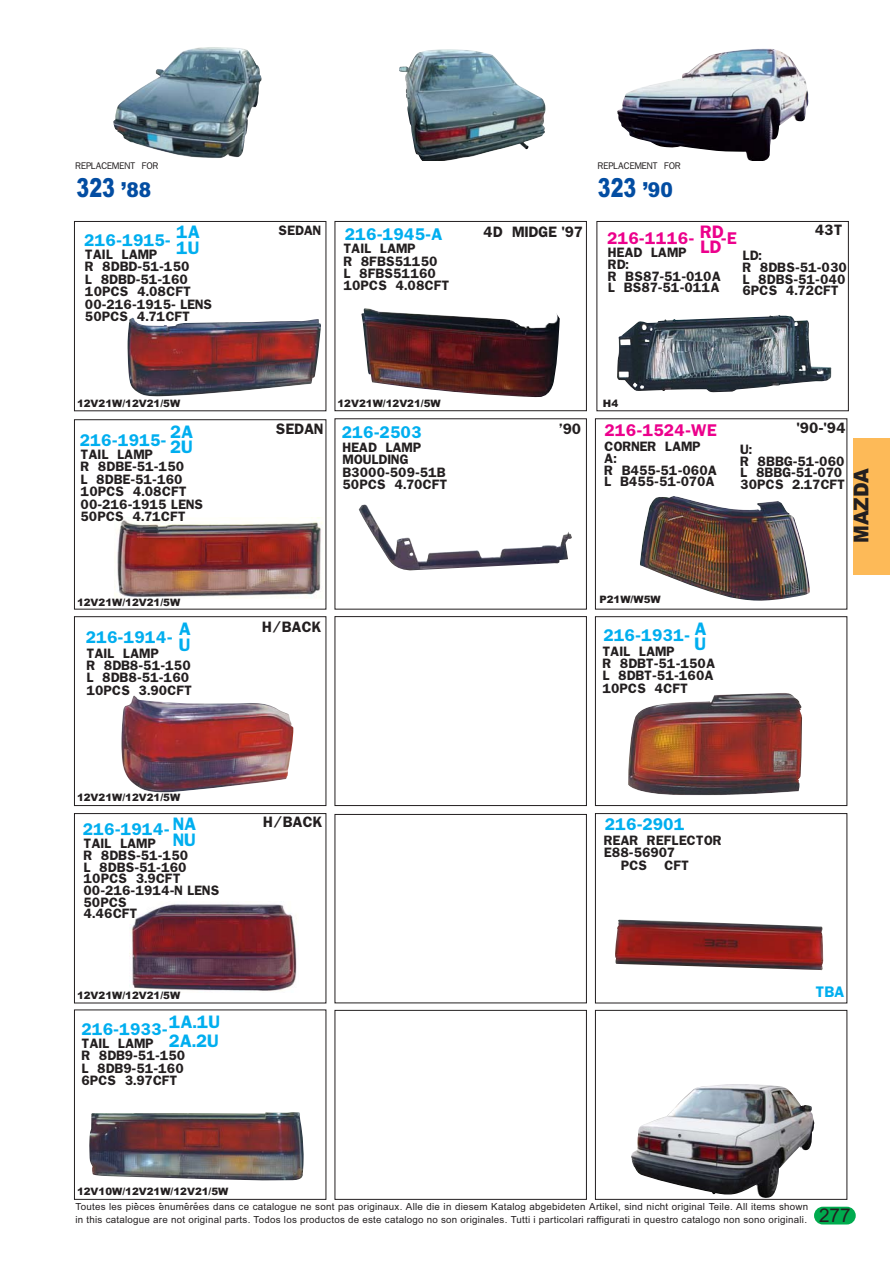
<style>
.page{position:relative;width:893px;height:1263px;background:#fff}
.page>*{position:absolute;margin:0;border:0;box-sizing:border-box;transform-origin:0 0}
.t1{font:900 26.25px "Arial";color:#034da2;scale:.73 1}
.t2{font:900 20.4px "Arial";color:#231f20;scale:.92 1}
.t3{font:18.9px "Arial";color:#231f20}
.t4{font:15.45px/15.5px "Franklin Demi";color:#00aeef}
.t5{font:15.45px "Franklin Demi";color:#ec008c}
.t6{font:14.55px "Franklin Demi";color:#00aeef}
.t7{font:14.55px "Franklin Demi";color:#ec008c}
.t8{font:13.2px "Franklin Demi";color:#00aeef}
.t9{font:12.9px "Franklin Demi";color:#231f20}
.t10{font:11.7px/12.5px "Franklin Demi";color:#231f20}
.t11{font:900 10.2px "Arial";color:#231f20}
.t12{font:9.75px/13.2px "Arial";letter-spacing:.025em;color:#231f20}
.t13{font:8.25px "Franklin";color:#231f20}
.s1{font-size:20.4px}
</style>
<div class="page">
<div style="left:814px;top:1207px;width:42px;height:18px;background:#00ab4e;border-radius:9px"></div>
<div style="left:853px;top:438px;width:37px;height:137px;background:#fdba58"></div>
<img style="left:131px;top:904px;width:166px;height:87px">
<div style="left:74px;top:813px;width:252px;height:190px;border:1px solid #231f20"></div>
<img style="left:115px;top:518px;width:207px;height:79px">
<div style="left:74px;top:419px;width:252px;height:191px;border:1px solid #231f20"></div>
<img style="left:89px;top:1112px;width:215px;height:68px">
<div style="left:74px;top:1010px;width:252px;height:190px;border:1px solid #231f20"></div>
<img style="left:121px;top:696px;width:172px;height:96px">
<div style="left:74px;top:616px;width:252px;height:190px;border:1px solid #231f20"></div>
<img style="left:127px;top:318px;width:194px;height:78px">
<div style="left:74px;top:221px;width:252px;height:190px;border:1px solid #231f20"></div>
<img style="left:359px;top:504px;width:213px;height:66px">
<img style="left:361px;top:308px;width:199px;height:89px">
<div style="left:335px;top:221px;width:252px;height:190px;border:1px solid #231f20"></div>
<svg style="left:334px;top:616px;width:253px;height:584px"></svg>
<img style="left:113px;top:47px;width:149px;height:111px">
<img style="left:399px;top:49px;width:146px;height:112px">
<img style="left:617px;top:315px;width:214px;height:77px">
<div style="left:596px;top:221px;width:253px;height:190px;border:1px solid #231f20"></div>
<img style="left:617px;top:49px;width:192px;height:112px">
<img style="left:628px;top:693px;width:174px;height:102px">
<div style="left:595px;top:616px;width:252px;height:190px;border:1px solid #231f20"></div>
<img style="left:615px;top:920px;width:208px;height:50px">
<div style="left:595px;top:813px;width:252px;height:190px;border:1px solid #231f20"></div>
<img style="left:640px;top:496px;width:170px;height:105px">
<div style="left:595px;top:1010px;width:252px;height:190px;border:1px solid #231f20"></div>
<img style="left:631px;top:1084px;width:183px;height:115px">
<p class="t13" style="left:76px;top:162px;width:84px">REPLACEMENT FOR</p>
<p class="t13" style="left:598px;top:162px;width:84px">REPLACEMENT FOR</p>
<h1 class="t1" style="left:77px;top:172px;width:104px">323 <span class="s1">’88</span></h1>
<h3 class="t4" style="left:176px;top:226px;width:25px">1A<br>1U</h3>
<p class="t6" style="left:84px;top:234px;width:88px">216-1915-</p>
<p class="t10" style="left:85px;top:250px;width:129px">TAIL LAMP<br>R 8DBD-51-150<br>L 8DBD-51-160<br>10PCS 4.08CFT<br>00-216-1915- LENS<br>50PCS 4.71CFT</p>
<p class="t10" style="left:278px;top:225px;width:44px">SEDAN</p>
<p class="t6" style="left:345px;top:228px;width:99px">216-1945-A</p>
<p class="t10" style="left:343px;top:244px;width:108px">TAIL LAMP<br>R 8FBS51150<br>L 8FBS51160<br>10PCS 4.08CFT</p>
<p class="t9" style="left:483px;top:227px;width:101px">4D MIDGE '97</p>
<h1 class="t1" style="left:598px;top:172px;width:104px">323 <span class="s1">’90</span></h1>
<p class="t7" style="left:607px;top:232px;width:89px">216-1116-</p>
<p class="t7" style="left:721px;top:232px;width:17px">-E</p>
<p class="t9" style="left:815px;top:224px;width:29px">43T</p>
<p class="t10" style="left:742px;top:251px;width:106px;line-height:11.7px">LD:<br>R 8DBS-51-030<br>L 8DBS-51-040<br>6PCS 4.72CFT</p>
<h3 class="t5" style="left:700px;top:226px;width:25px">RD</h3>
<p class="t10" style="left:608px;top:248px;width:115px;line-height:11.7px">HEAD LAMP <sup>LD<br></sup>RD:<br>R BS87-51-010A<br>L BS87-51-011A</p>
<p class="t11" style="left:77px;top:397px;width:105px">12V21W/12V21/5W</p>
<p class="t11" style="left:337px;top:397px;width:105px">12V21W/12V21/5W</p>
<p class="t11" style="left:603px;top:397px;width:17px">H4</p>
<h3 class="t4" style="left:170px;top:426px;width:25px">2A<br>2U</h3>
<p class="t6" style="left:80px;top:434px;width:88px">216-1915-</p>
<p class="t10" style="left:81px;top:450px;width:124px">TAIL LAMP<br>R 8DBE-51-150<br>L 8DBE-51-160<br>10PCS 4.08CFT<br>00-216-1915 LENS<br>50PCS 4.71CFT</p>
<p class="t9" style="left:276px;top:424px;width:49px">SEDAN</p>
<p class="t6" style="left:342px;top:426px;width:81px">216-2503</p>
<p class="t10" style="left:342px;top:442px;width:106px">HEAD LAMP<br>MOULDING<br>B3000-509-51B<br>50PCS 4.70CFT</p>
<p class="t9" style="left:559px;top:423px;width:24px">’90</p>
<p class="t7" style="left:604px;top:424px;width:114px">216-1524-WE</p>
<p class="t10" style="left:604px;top:442px;width:114px;line-height:11.7px">CORNER LAMP<br>A:<br>R B455-51-060A<br>L B455-51-070A</p>
<p class="t9" style="left:796px;top:423px;width:51px">'90-'94</p>
<p class="t10" style="left:740px;top:445px;width:106px;line-height:11.7px">U:<br>R 8BBG-51-060<br>L 8BBG-51-070<br>30PCS 2.17CFT</p>
<h2 class="t2" style="left:850px;top:543px;width:82px;rotate:-90deg">MAZDA</h2>
<p class="t11" style="left:77px;top:597px;width:105px">12V21W/12V21/5W</p>
<p class="t11" style="left:599px;top:594px;width:63px">P21W/W5W</p>
<h3 class="t4" style="left:179px;top:623px;width:14px">A</h3>
<p class="t9" style="left:262px;top:621px;width:61px">H/BACK</p>
<h3 class="t4" style="left:179px;top:639px;width:13px">U</h3>
<p class="t6" style="left:86px;top:632px;width:88px">216-1914-</p>
<p class="t10" style="left:86px;top:648px;width:107px">TAIL LAMP<br>R 8DB8-51-150<br>L 8DB8-51-160<br>10PCS 3.90CFT</p>
<p class="t6" style="left:603px;top:629px;width:105px">216-1931- <sup>A</sup></p>
<p class="t10" style="left:602px;top:646px;width:74px">TAIL LAMP</p>
<h3 class="t4" style="left:694px;top:638px;width:13px">U</h3>
<p class="t10" style="left:602px;top:659px;width:114px">R 8DBT-51-150A<br>L 8DBT-51-160A<br>10PCS 4CFT</p>
<p class="t11" style="left:77px;top:792px;width:105px">12V21W/12V21/5W</p>
<h3 class="t4" style="left:173px;top:818px;width:24px">NA</h3>
<p class="t9" style="left:263px;top:816px;width:61px">H/BACK</p>
<h3 class="t4" style="left:173px;top:834px;width:24px">NU</h3>
<p class="t6" style="left:83px;top:824px;width:88px">216-1914-</p>
<p class="t10" style="left:83px;top:839px;width:137px;line-height:11.7px">TAIL LAMP<br>R 8DBS-51-150<br>L 8DBS-51-160<br>10PCS 3.9CFT<br>00-216-1914-N LENS<br>50PCS<br>4.46CFT</p>
<p class="t11" style="left:77px;top:989px;width:105px">12V21W/12V21/5W</p>
<h3 class="t4" style="left:169px;top:1015px;width:53px;line-height:18.6px">1A.1U<br>2A.2U</h3>
<p class="t6" style="left:81px;top:1023px;width:88px">216-1933-</p>
<p class="t10" style="left:81px;top:1039px;width:106px">TAIL LAMP<br>R 8DB9-51-150<br>L 8DB9-51-160<br>6PCS 3.97CFT</p>
<p class="t6" style="left:605px;top:818px;width:82px">216-2901</p>
<p class="t10" style="left:604px;top:836px;width:119px">REAR REFLECTOR</p>
<p class="t10" style="left:604px;top:848px;width:73px">E88-56907</p>
<p class="t10" style="left:621px;top:860px;width:28px">PCS</p>
<p class="t10" style="left:664px;top:860px;width:26px">CFT</p>
<p class="t8" style="left:815px;top:987px;width:31px">TBA</p>
<p class="t11" style="left:77px;top:1186px;width:153px">12V10W/12V21W/12V21/5W</p>
<p class="t12" style="left:76px;top:1201px;width:734px">Toutes les pieces enumerees dans ce catalogue ne sont pas originaux. Alle die in diesem Katalog abgebideten Artikel, sind nicht original Teile. All items shown in this catalogue are not original parts. Todos los productos de este catalogo no son originales. Tutti i particolari raffigurati in questro catalogo non sono originali.</p>
<h3 class="t3" style="left:819px;top:1209px;width:33px">277</h3>
</div>
